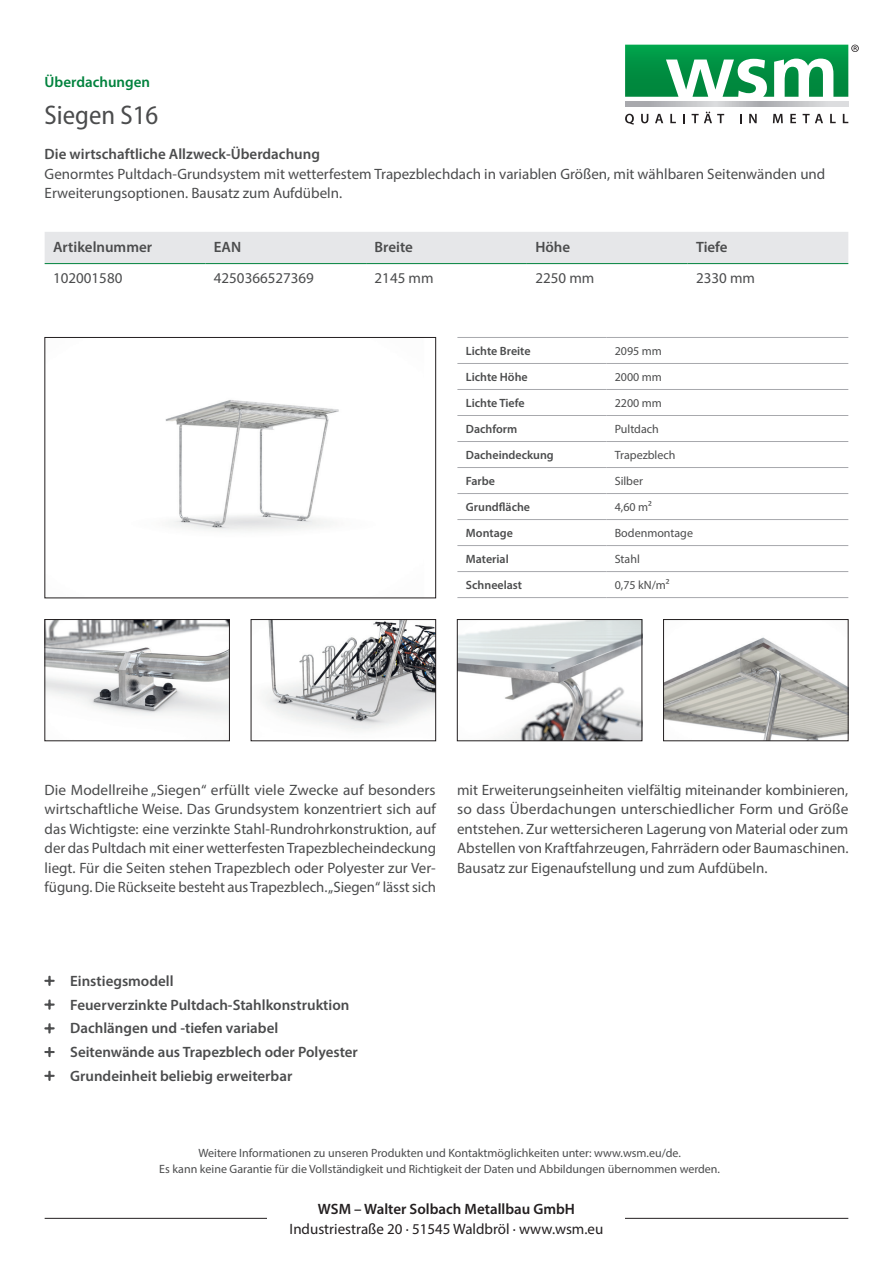
<style>
.page{position:relative;width:893px;height:1263px;background:#fff}
.page>*{position:absolute;margin:0;border:0;box-sizing:border-box;transform-origin:0 0}
.t1{font:semi-condensed 27px "Myriad Pro";color:#4b4c4d}
.t2{font:15px/19.5px "Myriad Pro";color:#4b4c4d;text-align:justify}
.t3{font:600 15px/23.7px "Myriad Pro";color:#4b4c4d}
.t4{font:15px "Myriad Pro";color:#231f20}
.t5{font:600 15px "Myriad Pro";color:#231f20}
.t6{font:600 15px "Myriad Pro";color:#00823d}
.t7{font:12px/16.5px "Myriad Pro";color:#4b4c4d;text-align:center}
.t8{font:600 12px "Myriad Pro";color:#4b4c4d}
</style>
<div class="page">
<img style="left:165px;top:400px;width:174px;height:131px">
<div style="left:45px;top:337px;width:391px;height:261px;border:1px solid #231f20"></div>
<img style="left:47px;top:621px;width:181px;height:95px">
<div style="left:45px;top:619px;width:185px;height:122px;border:1px solid #231f20"></div>
<img style="left:265px;top:621px;width:169px;height:109px">
<div style="left:251px;top:619px;width:185px;height:122px;border:1px solid #231f20"></div>
<img style="left:665px;top:637px;width:181px;height:102px">
<div style="left:663px;top:619px;width:185px;height:122px;border:1px solid #231f20"></div>
<img style="left:459px;top:621px;width:181px;height:118px">
<div style="left:457px;top:619px;width:185px;height:122px;border:1px solid #231f20"></div>
<div style="left:45px;top:232px;width:803px;height:31px;background:#e6e7e9"></div>
<hr style="left:45px;top:263px;width:160px;height:1px;background:#00823d">
<hr style="left:205px;top:263px;width:161px;height:1px;background:#00823d">
<hr style="left:366px;top:263px;width:161px;height:1px;background:#00823d">
<hr style="left:527px;top:263px;width:161px;height:1px;background:#00823d">
<hr style="left:688px;top:263px;width:160px;height:1px;background:#00823d">
<hr style="left:457px;top:337px;width:149px;height:1px;background:#a8a9ad">
<hr style="left:606px;top:337px;width:242px;height:1px;background:#a8a9ad">
<hr style="left:457px;top:363px;width:149px;height:1px;background:#a8a9ad">
<hr style="left:606px;top:363px;width:242px;height:1px;background:#a8a9ad">
<hr style="left:457px;top:389px;width:149px;height:1px;background:#a8a9ad">
<hr style="left:606px;top:389px;width:242px;height:1px;background:#a8a9ad">
<hr style="left:457px;top:415px;width:149px;height:1px;background:#a8a9ad">
<hr style="left:606px;top:415px;width:242px;height:1px;background:#a8a9ad">
<hr style="left:457px;top:441px;width:149px;height:1px;background:#a8a9ad">
<hr style="left:606px;top:441px;width:242px;height:1px;background:#a8a9ad">
<hr style="left:457px;top:467px;width:149px;height:1px;background:#a8a9ad">
<hr style="left:606px;top:467px;width:242px;height:1px;background:#a8a9ad">
<hr style="left:457px;top:493px;width:149px;height:1px;background:#a8a9ad">
<hr style="left:606px;top:493px;width:242px;height:1px;background:#a8a9ad">
<hr style="left:457px;top:519px;width:149px;height:1px;background:#a8a9ad">
<hr style="left:606px;top:519px;width:242px;height:1px;background:#a8a9ad">
<hr style="left:457px;top:545px;width:149px;height:1px;background:#a8a9ad">
<hr style="left:606px;top:545px;width:242px;height:1px;background:#a8a9ad">
<hr style="left:457px;top:571px;width:149px;height:1px;background:#a8a9ad">
<hr style="left:606px;top:571px;width:242px;height:1px;background:#a8a9ad">
<hr style="left:457px;top:597px;width:149px;height:1px;background:#a8a9ad">
<hr style="left:606px;top:597px;width:242px;height:1px;background:#a8a9ad">
<hr style="left:45px;top:1218px;width:803px;height:1px;background:#231f20">
<svg style="left:625px;top:114px;width:9px;height:11px"></svg>
<svg style="left:641px;top:114px;width:7px;height:9px"></svg>
<svg style="left:655px;top:114px;width:8px;height:9px"></svg>
<svg style="left:670px;top:114px;width:6px;height:9px"></svg>
<svg style="left:683px;top:114px;width:2px;height:9px"></svg>
<svg style="left:692px;top:112px;width:32px;height:11px"></svg>
<svg style="left:749px;top:114px;width:8px;height:9px"></svg>
<svg style="left:773px;top:114px;width:10px;height:9px"></svg>
<svg style="left:790px;top:114px;width:6px;height:9px"></svg>
<svg style="left:803px;top:114px;width:20px;height:9px"></svg>
<svg style="left:830px;top:114px;width:6px;height:9px"></svg>
<svg style="left:843px;top:114px;width:5px;height:9px"></svg>
<hr style="left:625px;top:106px;width:223px;height:1px;background:#636366">
<svg style="left:625px;top:102px;width:223px;height:4px"></svg>
<svg style="left:625px;top:45px;width:234px;height:52px"></svg>
<div style="left:268px;top:1203px;width:357px;height:30px;background:#fff"></div>
<p class="t6" style="left:45px;top:72px;width:107px">Überdachungen</p>
<h1 class="t1" style="left:45px;top:99px;width:115px">Siegen S16</h1>
<p class="t3" style="left:45px;top:142px;width:277px">Die wirtschaftliche Allzweck-Überdachung</p>
<p class="t2" style="left:45px;top:164px;width:782px">Genormtes Pultdach-Grundsystem mit wetterfestem Trapezblechdach in variablen Größen, mit wählbaren Seitenwänden und<br>Erweiterungsoptionen. Bausatz zum Aufdübeln.</p>
<p class="t3" style="left:53px;top:234px;width:101px">Artikelnummer</p>
<p class="t3" style="left:214px;top:234px;width:29px">EAN</p>
<p class="t3" style="left:375px;top:234px;width:40px">Breite</p>
<p class="t3" style="left:535px;top:234px;width:36px">Höhe</p>
<p class="t3" style="left:696px;top:234px;width:33px">Tiefe</p>
<p class="t2" style="left:53px;top:268px;width:71px">102001580</p>
<p class="t2" style="left:214px;top:268px;width:102px">4250366527369</p>
<p class="t2" style="left:375px;top:268px;width:60px">2145 mm</p>
<p class="t2" style="left:535px;top:268px;width:60px">2250 mm</p>
<p class="t2" style="left:696px;top:268px;width:60px">2330 mm</p>
<p class="t8" style="left:466px;top:343px;width:66px">Lichte Breite</p>
<p class="t7" style="left:615px;top:342px;width:49px">2095 mm</p>
<p class="t8" style="left:466px;top:369px;width:63px">Lichte Höhe</p>
<p class="t7" style="left:615px;top:368px;width:49px">2000 mm</p>
<p class="t8" style="left:466px;top:395px;width:60px">Lichte Tiefe</p>
<p class="t7" style="left:615px;top:394px;width:49px">2200 mm</p>
<p class="t8" style="left:466px;top:421px;width:53px">Dachform</p>
<p class="t7" style="left:615px;top:420px;width:46px">Pultdach</p>
<p class="t8" style="left:466px;top:447px;width:89px">Dacheindeckung</p>
<p class="t7" style="left:615px;top:446px;width:62px">Trapezblech</p>
<p class="t8" style="left:466px;top:473px;width:31px">Farbe</p>
<p class="t7" style="left:615px;top:472px;width:30px">Silber</p>
<p class="t8" style="left:466px;top:499px;width:66px">Grundfläche</p>
<p class="t7" style="left:615px;top:498px;width:39px">4,60 m²</p>
<p class="t8" style="left:466px;top:525px;width:48px">Montage</p>
<p class="t7" style="left:615px;top:524px;width:80px">Bodenmontage</p>
<p class="t8" style="left:466px;top:551px;width:44px">Material</p>
<p class="t7" style="left:615px;top:550px;width:27px">Stahl</p>
<p class="t8" style="left:466px;top:577px;width:58px">Schneelast</p>
<p class="t7" style="left:615px;top:577px;width:56px">0,75 kN/m²</p>
<p class="t2" style="left:45px;top:780px;width:393px">Die Modellreihe „Siegen“ erfüllt viele Zwecke auf besonders wirtschaftliche Weise. Das Grundsystem konzentriert sich auf das Wichtigste: eine verzinkte Stahl-Rundrohrkonstruktion, auf der das Pultdach mit einer wetterfesten Trapezblecheindeckung liegt. Für die Seiten stehen Trapezblech oder Polyester zur Ver&shy;fügung. Die Rückseite besteht aus Trapezblech. „Siegen“ lässt sich</p>
<p class="t2" style="left:457px;top:780px;width:393px">mit Erweiterungseinheiten vielfältig miteinander kombinieren, so dass Überdachungen unterschiedlicher Form und Größe entstehen. Zur wettersicheren Lagerung von Material oder zum Abstellen von Kraftfahrzeugen, Fahrrädern oder Baumaschinen.<br>Bausatz zur Eigenaufstellung und zum Aufdübeln.</p>
<p class="t3" style="left:70px;top:968px;width:289px">Einstiegsmodell<br>Feuerverzinkte Pultdach-Stahlkonstruktion Dachlängen und -tiefen variabel Seitenwände aus Trapezblech oder Polyester Grundeinheit beliebig erweiterbar</p>
<p class="t7" style="left:159px;top:1144px;width:562px">Weitere Informationen zu unseren Produkten und Kontaktmöglichkeiten unter: www.wsm.eu/de.<br>Es kann keine Garantie für die Vollständigkeit und Richtigkeit der Daten und Abbildungen übernommen werden.</p>
<p class="t5" style="left:318px;top:1199px;width:259px">WSM – Walter Solbach Metallbau GmbH</p>
<p class="t4" style="left:290px;top:1219px;width:315px">Industriestraße 20 · 51545 Waldbröl · www.wsm.eu</p>
</div>
